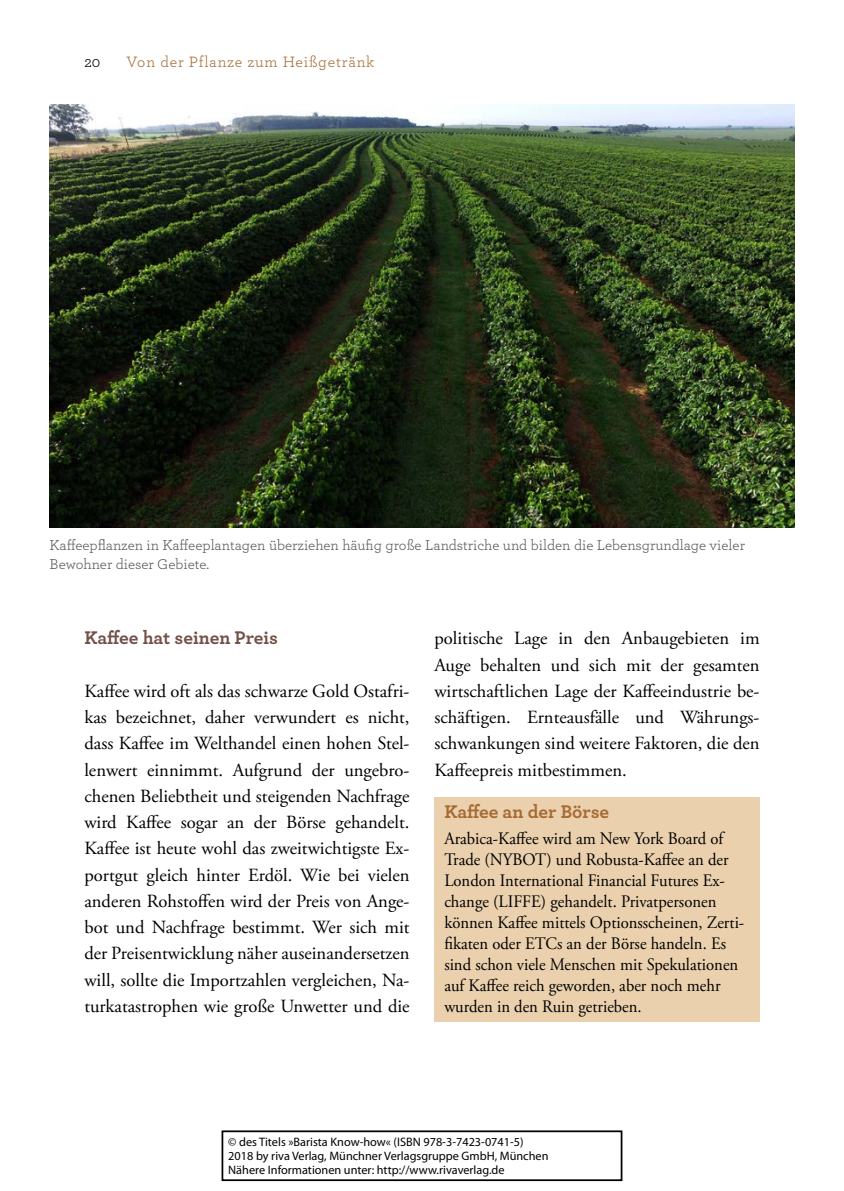
<style>
.page{position:relative;width:844px;height:1191px;background:#fff}
.page>*{position:absolute;margin:0;border:0;box-sizing:border-box;transform-origin:0 0}
._04_SV_Headline_3{font:700 19.25px "Archer";color:#725049}
.KastenÜ{font:700 19.25px "Archer";color:#a66b33}
._03_Body{font:18.55px/26.2px "Adobe Garamond Pro";color:#000}
._10_5_SV_Kasten{font:17.5px/21px "Adobe Garamond Pro";color:#000;scale:.95 1}
.t1{font:15.75px "Archer";letter-spacing:.05em;color:#a66b33}
.t2{font:15.75px "Archer";color:#000}
.BU_SV_rechts_grau{font:14.88px/19.2px "Archer";color:#575756}
.t3{font:12.25px/14px "Myriad Pro";color:#000}
</style>
<div class="page">
<div style="left:434px;top:798px;width:325px;height:29px;background:#ead0ad"></div>
<div style="left:434px;top:824px;width:325px;height:198px;background:#ead0ad"></div>
<img style="left:50px;top:104px;width:744px;height:423px">
<div style="left:221px;top:1130px;width:401px;height:51px;border:2px solid #000"></div>
<p class="t2" style="left:84px;top:51px;width:18px">20</p>
<p class="t1" style="left:126px;top:51px;width:249px">Von der Pflanze zum Heißgetränk</p>
<p class="BU_SV_rechts_grau" style="left:50px;top:534px;width:696px">Kaffeepflanzen in Kaffeeplantagen überziehen häufig große Landstriche und bilden die Lebensgrundlage vieler<br>Bewohner dieser Gebiete.</p>
<p class="_04_SV_Headline_3" style="left:84px;top:622px;width:195px">Kaffee hat seinen Preis</p>
<p class="_03_Body" style="left:84px;top:678px;width:326px">Kaffee wird oft als das schwarze Gold Ostafri&shy;kas bezeichnet, daher verwundert es nicht, dass Kaffee im Welthandel einen hohen Stel&shy;lenwert einnimmt. Aufgrund der ungebro&shy;chenen Beliebtheit und steigenden Nachfrage wird Kaffee sogar an der Börse gehandelt.<br>Kaffee ist heute wohl das zweitwichtigste Ex&shy;portgut gleich hinter Erdöl. Wie bei vielen anderen Rohstoffen wird der Preis von Ange&shy;bot und Nachfrage bestimmt. Wer sich mit der Preisentwicklung näher auseinandersetzen will, sollte die Importzahlen vergleichen, Na&shy;turkatastrophen wie große Unwetter und die</p>
<p class="_03_Body" style="left:434px;top:626px;width:326px;text-align:justify">politische Lage in den Anbaugebieten im Auge behalten und sich mit der gesamten wirtschaftlichen Lage der Kaffeeindustrie be&shy;schäftigen. Ernteausfälle und Währungs&shy;schwankungen sind weitere Faktoren, die den Kaffeepreis mitbestimmen.</p>
<p class="KastenÜ" style="left:444px;top:796px;width:166px">Kaffee an der Börse</p>
<p class="_10_5_SV_Kasten" style="left:444px;top:828px;width:317px">Arabica-Kaffee wird am New York Board of Trade (NYBOT) und Robusta-Kaffee an der London International Financial Futures Ex&shy;change (LIFFE) gehandelt. Privatpersonen können Kaffee mittels Optionsscheinen, Zerti&shy;fikaten oder ETCs an der Börse handeln. Es sind schon viele Menschen mit Spekulationen auf Kaffee reich geworden, aber noch mehr wurden in den Ruin getrieben.</p>
<p class="t3" style="left:228px;top:1135px;width:322px">© des Titels »Barista Know-how« (ISBN 978-3-7423-0741-5)<br>2018 by riva Verlag, Münchner Verlagsgruppe GmbH, München<br>Nähere Informationen unter: http://www.rivaverlag.de</p>
</div>
